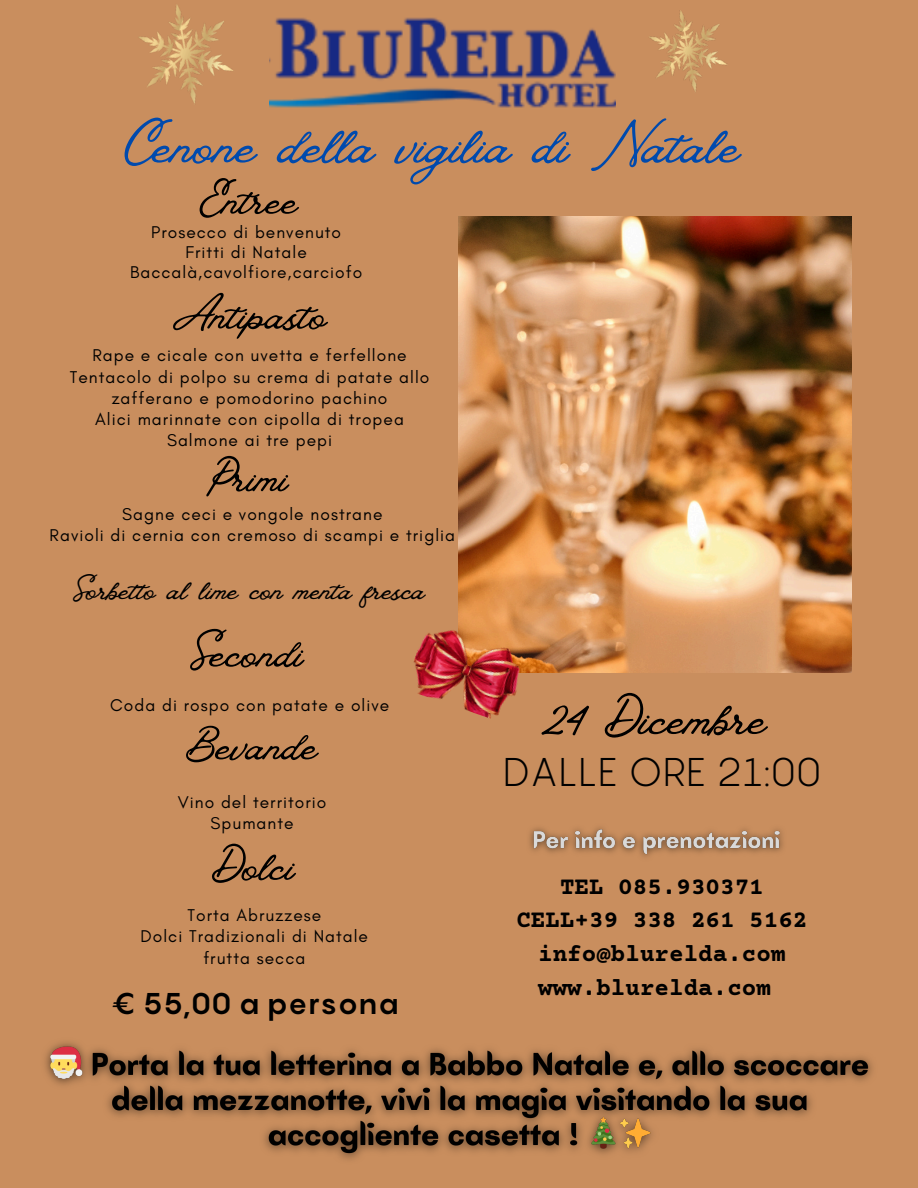
<style>
.page{position:relative;width:918px;height:1188px;background:#c98e5e}
.page>*{position:absolute;margin:0;border:0;box-sizing:border-box;transform-origin:0 0}
.t1{font:64.35px "Vintage Goods";color:#004aad}
.t2{font:57.9px "Vintage Goods";color:#000}
.t3{font:50.85px "Vintage Goods";color:#000}
.t4{font:39.45px "Pangram";color:#000}
.t5{font:33.9px "Vintage Goods";color:#000}
.t6{font:700 29.55px "Pangram";color:#000}
.t7{font:700 24.3px "Courier Prime";color:#000}
.t8{font:17.4px/21.1px "Glacial Indifference";letter-spacing:.06em;color:#000;text-align:center}
</style>
<div class="page">
<img style="left:459px;top:217px;width:392px;height:455px">
<img style="left:413px;top:621px;width:116px;height:98px">
<img style="left:45px;top:1042px;width:828px;height:118px">
<img style="left:529px;top:827px;width:254px;height:30px">
<img style="left:139px;top:4px;width:94px;height:100px">
<img style="left:269px;top:17px;width:347px;height:91px">
<img style="left:649px;top:10px;width:78px;height:82px">
<p class="t1" style="left:125px;top:106px;width:617px">Cenone della vigilia di Natale</p>
<p class="t3" style="left:200px;top:169px;width:99px">Entree</p>
<h3 class="t8" style="left:151px;top:222px;width:191px">Prosecco di benvenuto</h3>
<p class="t8" style="left:186px;top:242px;width:123px">Fritti di Natale</p>
<h2 class="t8" style="left:130px;top:262px;width:234px">Baccalà,cavolfiore,carciofo</h2>
<p class="t3" style="left:173px;top:284px;width:155px">Antipasto</p>
<p class="t8" style="left:92px;top:345px;width:316px">Rape e cicale con uvetta e ferfellone</p>
<p class="t8" style="left:70px;top:366px;width:361px">Tentacolo di polpo su crema di patate allo zafferano e pomodorino pachino</p>
<h3 class="t8" style="left:95px;top:408px;width:310px">Alici marinnate con cipolla di tropea</h3>
<p class="t8" style="left:167px;top:429px;width:167px">Salmone ai tre pepi</p>
<p class="t3" style="left:206px;top:447px;width:83px">Primi</p>
<p class="t8" style="left:122px;top:504px;width:262px">Sagne ceci e vongole nostrane</p>
<h3 class="t8" style="left:50px;top:525px;width:407px">Ravioli di cernia con cremoso di scampi e triglia</h3>
<p class="t5" style="left:73px;top:570px;width:353px">Sorbet o al lime con menta fresca</p>
<p class="t3" style="left:190px;top:622px;width:114px">Secondi</p>
<p class="t8" style="left:110px;top:695px;width:281px">Coda di rospo con patate e olive</p>
<p class="t3" style="left:186px;top:715px;width:133px">Bevande</p>
<p class="t8" style="left:178px;top:791px;width:150px">Vino del territorio</p>
<h6 class="t8" style="left:211px;top:813px;width:85px">Spumante</h6>
<p class="t3" style="left:212px;top:835px;width:84px">Dolci</p>
<h1 class="t8" style="left:187px;top:905px;width:135px">Torta Abruzzese</h1>
<h3 class="t8" style="left:141px;top:926px;width:229px">Dolci Tradizionali di Natale</h3>
<p class="t8" style="left:203px;top:947px;width:103px">frutta secca</p>
<h4 class="t6" style="left:110px;top:986px;width:291px">€ 55,00 a persona</h4>
<h3 class="t2" style="left:546px;top:683px;width:221px">24 Dicembre</h3>
<p class="t4" style="left:503px;top:748px;width:320px">DALLE ORE 21:00</p>
<p class="t7" style="left:560px;top:875px;width:205px">TEL 085.930371</p>
<p class="t7" style="left:516px;top:909px;width:293px">CELL+39 338 261 5162</p>
<h3 class="t7" style="left:538px;top:942px;width:249px">info@blurelda.com</h3>
<p class="t7" style="left:538px;top:976px;width:234px">www.blurelda.com</p>
</div>
